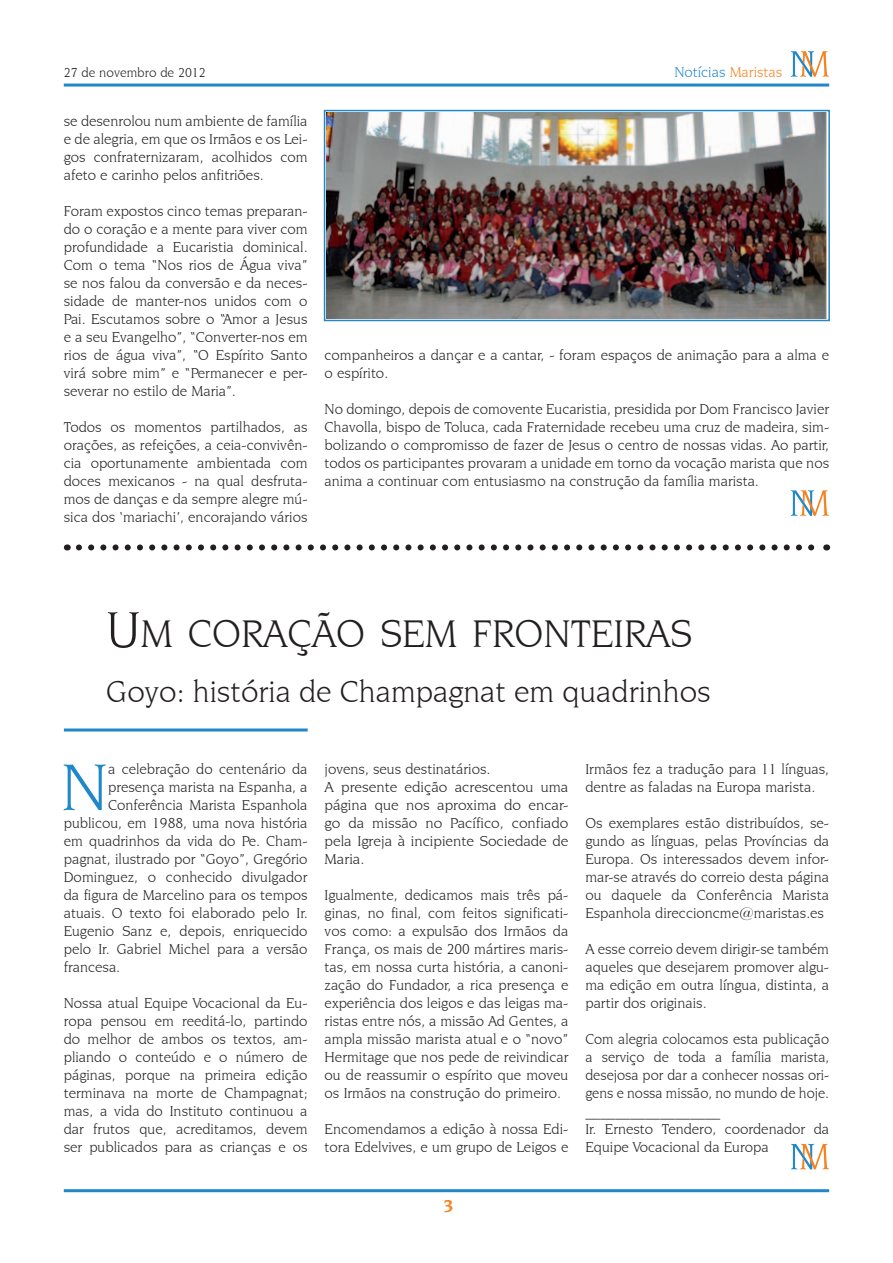
<style>
.page{position:relative;width:893px;height:1263px;background:#fff}
.page>*{position:absolute;margin:0;border:0;box-sizing:border-box;transform-origin:0 0}
.t1{font:70.2px "Novarese IT Cby BT";color:#2088c9}
.t2{font:40.5px "Novarese IT Cby BT";color:#231f20}
.t3{font:31.5px "Novarese IT Cby BT";color:#231f20}
.t4{font:700 18px "Novarese IT Cby BT";color:#f58220}
.t5{font:15px/18px "Novarese IT Cby BT";color:#231f20;text-align:justify}
.t6{font:15px "Novarese IT Cby BT";color:#2088c9}
.t7{font:13.5px "Novarese IT Cby BT";color:#231f20}
.s1{color:#f58220}
.s2{font-size:54px}
</style>
<div class="page">
<hr style="left:64px;top:1189px;width:765px;height:3px;background:#2088c9">
<hr style="left:64px;top:84px;width:765px;height:3px;background:#2088c9">
<svg style="left:791px;top:51px;width:38px;height:26px"></svg>
<hr style="left:64px;top:728px;width:244px;height:3px;background:#2088c9">
<svg style="left:791px;top:1144px;width:38px;height:25px"></svg>
<img style="left:327px;top:113px;width:500px;height:205px">
<div style="left:324px;top:110px;width:506px;height:211px;border:2px solid #2088c9"></div>
<svg style="left:791px;top:490px;width:38px;height:26px"></svg>
<svg style="left:79px;top:544px;width:736px;height:6px"></svg>
<p class="t7" style="left:64px;top:64px;width:144px">27 de novembro de 2012</p>
<p class="t6" style="left:674px;top:63px;width:110px">Notícias <span class="s1">Maristas</span></p>
<p class="t5" style="left:64px;top:112px;width:245px">se desenrolou num ambiente de família e de alegria, em que os Irmãos e os Lei&shy;gos confraternizaram, acolhidos com afeto e carinho pelos anfitriões.</p>
<p class="t5" style="left:64px;top:202px;width:245px">Foram expostos cinco temas preparan&shy;do o coração e a mente para viver com profundidade a Eucaristia dominical.<br>Com o tema “Nos rios de Água viva” se nos falou da conversão e da neces&shy;sidade de manter-nos unidos com o Pai. Escutamos sobre o “Amor a Jesus e a seu Evangelho”, “Converter-nos em rios de água viva”, “O Espírito Santo virá sobre mim” e “Permanecer e per&shy;severar no estilo de Maria”.</p>
<p class="t5" style="left:64px;top:418px;width:245px">Todos os momentos partilhados, as orações, as refeições, a ceia-convivên&shy;cia oportunamente ambientada com doces mexicanos - na qual desfruta&shy;mos de danças e da sempre alegre mú&shy;sica dos ‘mariachi’, encorajando vários</p>
<p class="t5" style="left:325px;top:346px;width:506px">companheiros a dançar e a cantar, - foram espaços de animação para a alma e o espírito.</p>
<p class="t5" style="left:325px;top:400px;width:506px">No domingo, depois de comovente Eucaristia, presidida por Dom Francisco Javier Chavolla, bispo de Toluca, cada Fraternidade recebeu uma cruz de madeira, sim&shy;bolizando o compromisso de fazer de Jesus o centro de nossas vidas. Ao partir, todos os participantes provaram a unidade em torno da vocação marista que nos anima a continuar com entusiasmo na construção da família marista.</p>
<h2 class="t2" style="left:106px;top:610px;width:587px"><span class="s2">U</span>M CORAÇÃO SEM FRONTEIRAS</h2>
<h3 class="t3" style="left:106px;top:673px;width:606px">Goyo: história de Champagnat em quadrinhos</h3>
<h1 class="t1" style="left:61px;top:745px;width:49px">N</h1>
<p class="t5" style="left:108px;top:760px;width:201px">a celebração do centenário da</p>
<p class="t5" style="left:108px;top:778px;width:201px">presença marista na Espanha, a</p>
<p class="t5" style="left:108px;top:796px;width:201px">Conferência Marista Espanhola</p>
<p class="t5" style="left:64px;top:814px;width:245px">publicou, em 1988, uma nova história</p>
<p class="t5" style="left:64px;top:832px;width:245px">em quadrinhos da vida do Pe. Cham-</p>
<p class="t5" style="left:64px;top:850px;width:245px">pagnat, ilustrado por “Goyo”, Gregório</p>
<p class="t5" style="left:64px;top:868px;width:245px">Dominguez, o conhecido divulgador</p>
<p class="t5" style="left:64px;top:886px;width:245px">da figura de Marcelino para os tempos</p>
<p class="t5" style="left:64px;top:904px;width:245px">atuais. O texto foi elaborado pelo Ir.</p>
<p class="t5" style="left:64px;top:922px;width:245px">Eugenio Sanz e, depois, enriquecido</p>
<p class="t5" style="left:64px;top:940px;width:245px">pelo Ir. Gabriel Michel para a versão</p>
<p class="t5" style="left:64px;top:958px;width:58px">francesa.</p>
<p class="t5" style="left:64px;top:994px;width:245px">Nossa atual Equipe Vocacional da Eu&shy;ropa pensou em reeditá-lo, partindo do melhor de ambos os textos, am&shy;pliando o conteúdo e o número de páginas, porque na primeira edição terminava na morte de Champagnat; mas, a vida do Instituto continuou a dar frutos que, acreditamos, devem ser publicados para as crianças e os</p>
<p class="t5" style="left:325px;top:760px;width:245px;text-align:left">jovens, seus destinatários.<br>A presente edição acrescentou uma página que nos aproxima do encar&shy;go da missão no Pacífico, confiado pela Igreja à incipiente Sociedade de<br>Maria.</p>
<p class="t5" style="left:325px;top:886px;width:245px">Igualmente, dedicamos mais três pá&shy;ginas, no final, com feitos significati&shy;vos como: a expulsão dos Irmãos da França, os mais de 200 mártires maris&shy;tas, em nossa curta história, a canoni&shy;zação do Fundador, a rica presença e experiência dos leigos e das leigas ma&shy;ristas entre nós, a missão Ad Gentes, a ampla missão marista atual e o “novo” Hermitage que nos pede de reivindicar ou de reassumir o espírito que moveu os Irmãos na construção do primeiro.</p>
<p class="t5" style="left:325px;top:1120px;width:245px">Encomendamos a edição à nossa Edi&shy;tora Edelvives, e um grupo de Leigos e</p>
<p class="t5" style="left:585px;top:760px;width:245px">Irmãos fez a tradução para 11 línguas, dentre as faladas na Europa marista.</p>
<p class="t5" style="left:585px;top:814px;width:245px">Os exemplares estão distribuídos, se&shy;gundo as línguas, pelas Províncias da Europa. Os interessados devem infor&shy;mar-se através do correio desta página ou daquele da Conferência Marista Espanhola direccioncme@maristas.es</p>
<p class="t5" style="left:585px;top:940px;width:245px">A esse correio devem dirigir-se também aqueles que desejarem promover algu&shy;ma edição em outra língua, distinta, a partir dos originais.</p>
<p class="t5" style="left:585px;top:1030px;width:245px;text-align:left">Com alegria colocamos esta publicação a serviço de toda a família marista, desejosa por dar a conhecer nossas ori&shy;gens e nossa missão, no mundo de hoje. __________________<br>Ir. Ernesto Tendero, coordenador da Equipe Vocacional da Europa</p>
<p class="t4" style="left:443px;top:1195px;width:12px">3</p>
</div>
